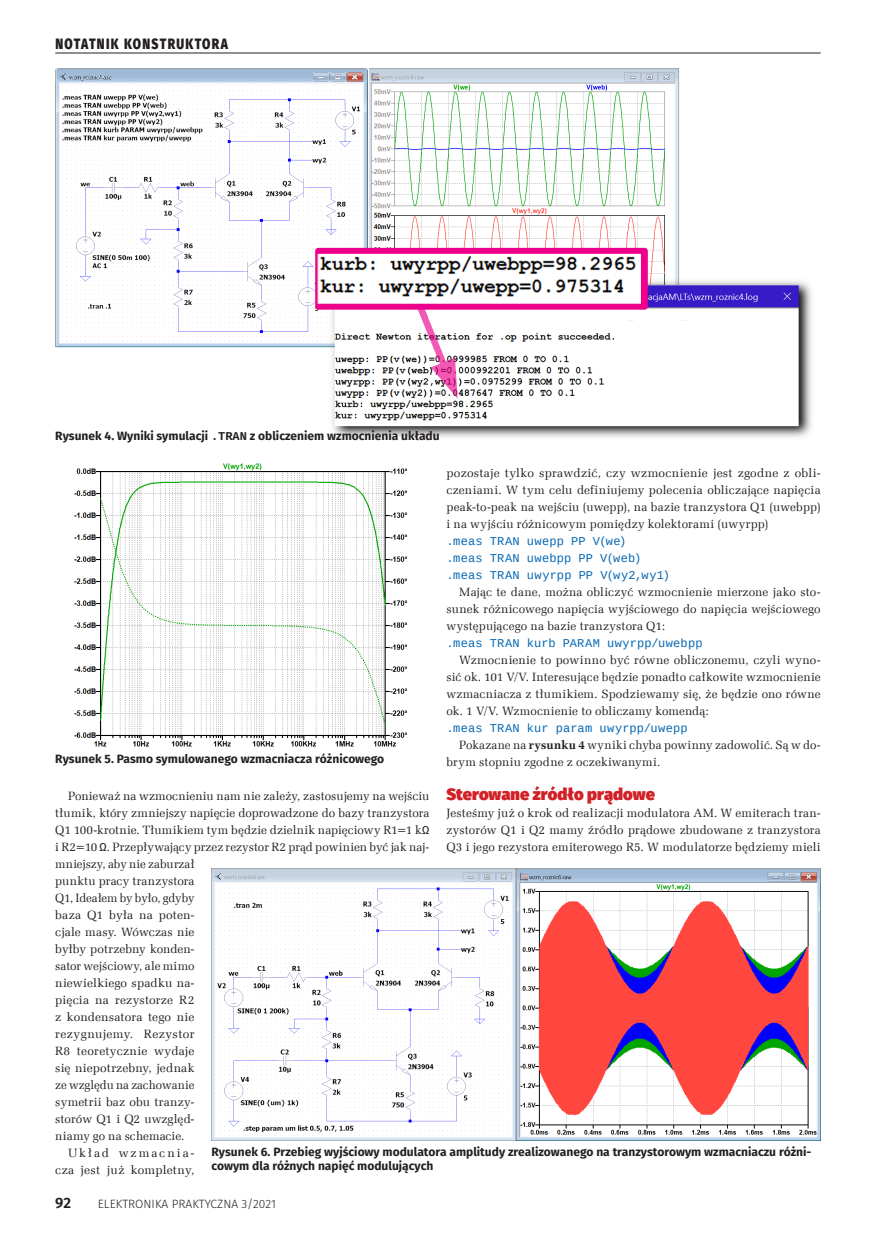
<style>
.page{position:relative;width:893px;height:1234px;background:#fff}
.page>*{position:absolute;margin:0;border:0;box-sizing:border-box;transform-origin:0 0}
._3_Srodtytul{font:900 16.5px "Fira Sans";color:#d12126}
.t1{font:800 15px "Fira Sans";letter-spacing:.11em;color:#231f20;scale:.8 1}
.t2{font:600 15px "Fira Sans";color:#231f20}
._1_Body{font:12px/17px "Zapf Ellipt EU";letter-spacing:.01em;color:#231f20;text-align:justify}
._4_Podpis{font:700 12px/14.4px "Fira Sans";color:#231f20}
._1_Body-2{font:12px "Liberation Mono";letter-spacing:.015em;color:#0668b3}
._1_Body-3{font:12px/17px "Zapf Ellipt EU";letter-spacing:.04em;color:#231f20;text-align:right}
.t3{font:300 12px "Fira Sans";color:#231f20}
.s1{font-family:"Liberation Mono"}
.s2{font-weight:700}
</style>
<div class="page">
<hr style="left:55px;top:53px;width:766px;height:1px;background:#231f20">
<img style="left:55px;top:68px;width:757px;height:370px">
<img style="left:75px;top:463px;width:333px;height:284px">
<img style="left:212px;top:868px;width:609px;height:272px">
<p class="t1" style="left:55px;top:30px;width:217px">NOTATNIK KONSTRUKTORA</p>
<p class="_4_Podpis" style="left:55px;top:427px;width:386px">Rysunek 4. Wyniki symulacji <span class="s1">.TRAN</span> z obliczeniem wzmocnienia układu</p>
<p class="_1_Body" style="left:446px;top:464px;width:376px">pozostaje tylko sprawdzić, czy wzmocnienie jest zgodne z obli&shy;czeniami. W tym celu definiujemy polecenia obliczające napięcia peak-to-peak na wejściu (uwepp), na bazie tranzystora Q1 (uwebpp) i na wyjściu różnicowym pomiędzy kolektorami (uwyrpp)</p>
<p class="_1_Body-2" style="left:446px;top:532px;width:181px">.meas TRAN uwepp PP V(we)</p>
<p class="_1_Body-2" style="left:446px;top:549px;width:196px">.meas TRAN uwebpp PP V(web)</p>
<p class="_1_Body-2" style="left:446px;top:566px;width:225px">.meas TRAN uwyrpp PP V(wy2,wy1)</p>
<p class="_1_Body" style="left:446px;top:583px;width:376px;text-indent:13px">Mając te dane, można obliczyć wzmocnienie mierzone jako sto&shy;sunek różnicowego napięcia wyjściowego do napięcia wejściowego występującego na bazie tranzystora Q1:</p>
<p class="_1_Body-2" style="left:446px;top:635px;width:258px">.meas TRAN kurb PARAM uwyrpp/uwebpp</p>
<p class="_1_Body" style="left:446px;top:651px;width:376px;text-indent:13px">Wzmocnienie to powinno być równe obliczonemu, czyli wyno&shy;sić ok. 101 V/V. Interesujące będzie ponadto całkowite wzmocnienie wzmacniacza z tłumikiem. Spodziewamy się, że będzie ono równe ok. 1 V/V. Wzmocnienie to obliczamy komendą:</p>
<p class="_1_Body-2" style="left:446px;top:720px;width:243px">.meas TRAN kur param uwyrpp/uwepp</p>
<p class="_1_Body" style="left:446px;top:736px;width:376px;text-indent:13px">Pokazane na <span class="s2">rysunku 4</span> wyniki chyba powinny zadowolić. Są w do&shy;brym stopniu zgodne z oczekiwanymi.</p>
<p class="_3_Srodtytul" style="left:446px;top:778px;width:210px">Sterowane źródło prądowe</p>
<p class="_1_Body" style="left:446px;top:804px;width:376px">Jesteśmy już o krok od realizacji modulatora AM. W emiterach tran&shy;zystorów Q1 i Q2 mamy źródło prądowe zbudowane z tranzystora Q3 i jego rezystora emiterowego R5. W modulatorze będziemy mieli</p>
<p class="_4_Podpis" style="left:55px;top:750px;width:330px">Rysunek 5. Pasmo symulowanego wzmacniacza różnicowego</p>
<p class="_1_Body" style="left:55px;top:787px;width:376px;text-align:left;text-indent:13px">Ponieważ na wzmocnieniu nam nie zależy, zastosujemy na wejściu tłumik, który zmniejszy napięcie doprowadzone do bazy tranzystora<br>Q1 100-krotnie. Tłumikiem tym będzie dzielnik napięciowy R1=1 k<span class="s1">Ω </span>i R2=10 <span class="s1">Ω</span>. Przepływający przez rezystor R2 prąd powinien być jak naj&shy;mniejszy, aby nie zaburzał<br>punktu pracy tranzystora<br>Q1, Ideałem by było, gdyby<br>baza Q1 była na poten-<br>cjale masy. Wówczas nie<br>byłby potrzebny konden-<br>sator wejściowy, ale mimo<br>niewielkiego spadku na-<br>pięcia na rezystorze R2<br>z kondensatora tego nie<br>rezygnujemy. Rezystor<br>R8 teoretycznie wydaje<br>się niepotrzebny, jednak<br>ze względu na zachowanie<br>symetrii baz obu tranzy-<br>storów Q1 i Q2 uwzględ-<br>niamy go na schemacie.</p>
<p class="_1_Body-3" style="left:55px;top:1144px;width:141px">Układ wzmacnia&shy;cza jest już kompletny,</p>
<p class="_4_Podpis" style="left:212px;top:1143px;width:601px">Rysunek 6. Przebieg wyjściowy modulatora amplitudy zrealizowanego na tranzystorowym wzmacniaczu różni&shy;cowym dla różnych napięć modulujących</p>
<p class="t2" style="left:55px;top:1190px;width:17px">92</p>
<p class="t3" style="left:98px;top:1195px;width:180px">ELEKTRONIKA PRAKTYCZNA 3/2021</p>
</div>
